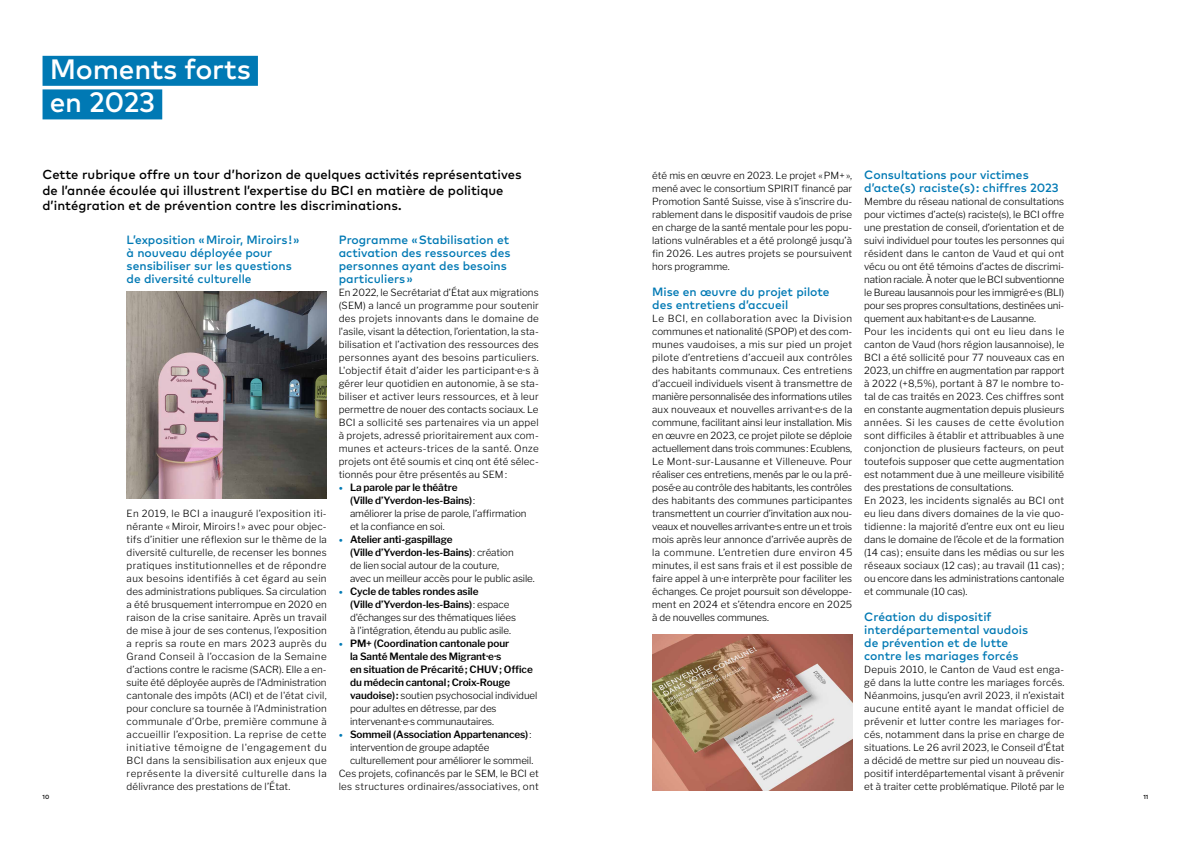
<style>
.page{position:relative;width:1191px;height:842px;background:#fff}
.page>*{position:absolute;margin:0;border:0;box-sizing:border-box;transform-origin:0 0}
.t1{font:500 28px/33.6px "Mark Pro";letter-spacing:-.01em;color:#fff}
.t2{font:500 13px/15.6px "Mark Pro";color:#000}
.t3{font:500 12px/13px "Mark Pro";color:#0079b4}
.t4{font:600 10px/13px "Libre Franklin";letter-spacing:-.01em;color:#000}
.t5{font:300 9.8px/13px "Libre Franklin";color:#000;text-align:justify}
.t6{font:300 9.8px "Libre Franklin";letter-spacing:.03em;color:#000}
.t7{font:500 6px "Mark Pro";color:#000}
.s1{font-family:"Mark Pro";font-weight:500;color:#0079b4}
.s2{font-weight:300;font-size:9.8px}
.s3{font-weight:600;font-size:10px}
</style>
<div class="page">
<div style="left:43px;top:56px;width:215px;height:30px;background:#0079b4"></div>
<div style="left:43px;top:89px;width:119px;height:30px;background:#0079b4"></div>
<img style="left:127px;top:291px;width:200px;height:208px">
<img style="left:652px;top:634px;width:200px;height:156px">
<h1 class="t1" style="left:50px;top:50px;width:202px">Moments forts en 2023</h1>
<h2 class="t2" style="left:43px;top:166px;width:480px">Cette rubrique offre un tour d’horizon de quelques activités représentatives de l’année écoulée qui illustrent l’expertise du BCI en matière de politique d’intégration et de prévention contre les discriminations.</h2>
<p class="t3" style="left:127px;top:232px;width:174px">L’exposition « Miroir, Miroirs ! » à nouveau déployée pour sensibiliser sur les questions de diversité culturelle</p>
<p class="t3" style="left:339px;top:232px;width:173px">Programme « Stabilisation et activation des ressources des personnes ayant des besoins particuliers »</p>
<p class="t5" style="left:339px;top:286px;width:202px">En 2022, le Secrétariat d’État aux migrations (SEM) a lancé un programme pour soutenir des projets innovants dans le domaine de l'asile, visant la détection, l’orientation, la sta&shy;bilisation et l’activation des ressources des personnes ayant des besoins particuliers.<br>L'objectif était d’aider les participant·e·s à gérer leur quotidien en autonomie, à se sta&shy;biliser et activer leurs ressources, et à leur permettre de nouer des contacts sociaux. Le BCI a sollicité ses partenaires via un appel à projets, adressé prioritairement aux com&shy;munes et acteurs-trices de la santé. Onze projets ont été soumis et cinq ont été sélec&shy;tionnés pour être présentés au SEM:</p>
<p class="t4" style="left:350px;top:481px;width:127px;text-indent:-11px"><span class="s1">•</span> La parole par le théâtre (Ville d’Yverdon-les-Bains)<span class="s2">:</span></p>
<p class="t5" style="left:350px;top:507px;width:178px">améliorer la prise de parole, l’affirmation et la confiance en soi.</p>
<p class="t4" style="left:350px;top:533px;width:165px;text-indent:-11px"><span class="s1">•</span> Atelier anti-gaspillage<br>(Ville d’Yverdon-les-Bains)<span class="s2">: création</span></p>
<p class="t5" style="left:350px;top:559px;width:186px">de lien social autour de la couture,<br>avec un meilleur accès pour le public asile.</p>
<p class="t4" style="left:350px;top:585px;width:161px;text-indent:-11px"><span class="s1">•</span> Cycle de tables rondes asile<br>(Ville d’Yverdon-les-Bains)<span class="s2">: espace</span></p>
<p class="t5" style="left:350px;top:611px;width:167px">d'échanges sur des thématiques liées à l'intégration, étendu au public asile.</p>
<p class="t4" style="left:350px;top:637px;width:184px;text-indent:-11px"><span class="s1">•</span> PM+ (Coordination cantonale pour<br>la Santé Mentale des Migrant·e·s<br>en situation de Précarité; CHUV; Office du médecin cantonal; Croix-Rouge</p>
<p class="t5" style="left:350px;top:689px;width:189px;text-align:left"><span class="s3">vaudoise):</span> soutien psychosocial individuel pour adultes en détresse, par des intervenant·e·s communautaires.</p>
<p class="t4" style="left:339px;top:728px;width:194px"><span class="s1">•</span> Sommeil (Association Appartenances)<span class="s2">:</span></p>
<p class="t5" style="left:350px;top:741px;width:141px">intervention de groupe adaptée</p>
<p class="t5" style="left:350px;top:754px;width:185px">culturellement pour améliorer le sommeil.</p>
<p class="t5" style="left:339px;top:767px;width:201px">Ces projets, cofinancés par le SEM, le BCI et</p>
<p class="t6" style="left:339px;top:781px;width:201px">les structures ordinaires/associatives, ont</p>
<p class="t5" style="left:127px;top:507px;width:202px">En 2019, le BCI a inauguré l’exposition iti&shy;nérante « Miroir, Miroirs ! » avec pour objec&shy;tifs d’initier une réflexion sur le thème de la diversité culturelle, de recenser les bonnes pratiques institutionnelles et de répondre aux besoins identifiés à cet égard au sein des administrations publiques. Sa circulation a été brusquement interrompue en 2020 en raison de la crise sanitaire. Après un travail de mise à jour de ses contenus, l’exposition a repris sa route en mars 2023 auprès du Grand Conseil à l’occasion de la Semaine d’actions contre le racisme (SACR). Elle a en&shy;suite été déployée auprès de l'Administration cantonale des impôts (ACI) et de l'état civil, pour conclure sa tournée à l’Administration communale d’Orbe, première commune à accueillir l’exposition. La reprise de cette initiative témoigne de l'engagement du BCI dans la sensibilisation aux enjeux que représente la diversité culturelle dans la délivrance des prestations de l’État.</p>
<p class="t5" style="left:652px;top:169px;width:202px">été mis en œuvre en 2023. Le projet «PM+», mené avec le consortium SPIRIT financé par Promotion Santé Suisse, vise à s’inscrire du&shy;rablement dans le dispositif vaudois de prise en charge de la santé mentale pour les popu&shy;lations vulnérables et a été prolongé jusqu’à fin 2026. Les autres projets se poursuivent hors programme.</p>
<p class="t3" style="left:652px;top:284px;width:179px">Mise en œuvre du projet pilote des entretiens d’accueil</p>
<p class="t5" style="left:652px;top:312px;width:202px">Le BCI, en collaboration avec la Division communes et nationalité (SPOP) et des com&shy;munes vaudoises, a mis sur pied un projet pilote d’entretiens d’accueil aux contrôles des habitants communaux. Ces entretiens d’accueil individuels visent à transmettre de manière personnalisée des informations utiles aux nouveaux et nouvelles arrivant·e·s de la commune, facilitant ainsi leur installation. Mis en œuvre en 2023, ce projet pilote se déploie actuellement dans trois communes: Ecublens, Le Mont-sur-Lausanne et Villeneuve. Pour réaliser ces entretiens, menés par le ou la pré&shy;posé·e au contrôle des habitants, les contrôles des habitants des communes participantes transmettent un courrier d’invitation aux nou&shy;veaux et nouvelles arrivant·e·s entre un et trois mois après leur annonce d’arrivée auprès de la commune. L’entretien dure environ 45 minutes, il est sans frais et il est possible de faire appel à un·e interprète pour faciliter les échanges. Ce projet poursuit son développe&shy;ment en 2024 et s’étendra encore en 2025 à de nouvelles communes.</p>
<p class="t3" style="left:864px;top:167px;width:196px">Consultations pour victimes d’acte(s) raciste(s) : chiffres 2023</p>
<p class="t5" style="left:864px;top:195px;width:202px;text-align:left">Membre du réseau national de consultations pour victimes d’acte(s) raciste(s), le BCI offre une prestation de conseil, d’orientation et de suivi individuel pour toutes les personnes qui résident dans le canton de Vaud et qui ont vécu ou ont été témoins d’actes de discrimi&shy;nation raciale. À noter que le BCI subventionne le Bureau lausannois pour les immigré·e·s (BLI) pour ses propres consultations, destinées uni&shy;quement aux habitant·e·s de Lausanne.<br>Pour les incidents qui ont eu lieu dans le canton de Vaud (hors région lausannoise), le BCI a été sollicité pour 77 nouveaux cas en 2023, un chiffre en augmentation par rapport à 2022 (+8,5%), portant à 87 le nombre to&shy;tal de cas traités en 2023. Ces chiffres sont en constante augmentation depuis plusieurs années. Si les causes de cette évolution sont difficiles à établir et attribuables à une conjonction de plusieurs facteurs, on peut toutefois supposer que cette augmentation est notamment due à une meilleure visibilité des prestations de consultations.<br>En 2023, les incidents signalés au BCI ont eu lieu dans divers domaines de la vie quo&shy;tidienne : la majorité d’entre eux ont eu lieu dans le domaine de l’école et de la formation (14 cas) ; ensuite dans les médias ou sur les réseaux sociaux (12 cas) ; au travail (11 cas) ; ou encore dans les administrations cantonale et communale (10 cas).</p>
<p class="t3" style="left:864px;top:609px;width:165px">Création du dispositif interdépartemental vaudois de prévention et de lutte contre les mariages forcés</p>
<p class="t5" style="left:864px;top:663px;width:202px">Depuis 2010, le Canton de Vaud est enga&shy;gé dans la lutte contre les mariages forcés.<br>Néanmoins, jusqu’en avril 2023, il n’existait aucune entité ayant le mandat officiel de prévenir et lutter contre les mariages for&shy;cés, notamment dans la prise en charge de situations. Le 26 avril 2023, le Conseil d’État a décidé de mettre sur pied un nouveau dis&shy;positif interdépartemental visant à prévenir et à traiter cette problématique. Piloté par le</p>
<p class="t7" style="left:43px;top:792px;width:8px">10</p>
<p class="t7" style="left:1143px;top:792px;width:6px">11</p>
</div>
